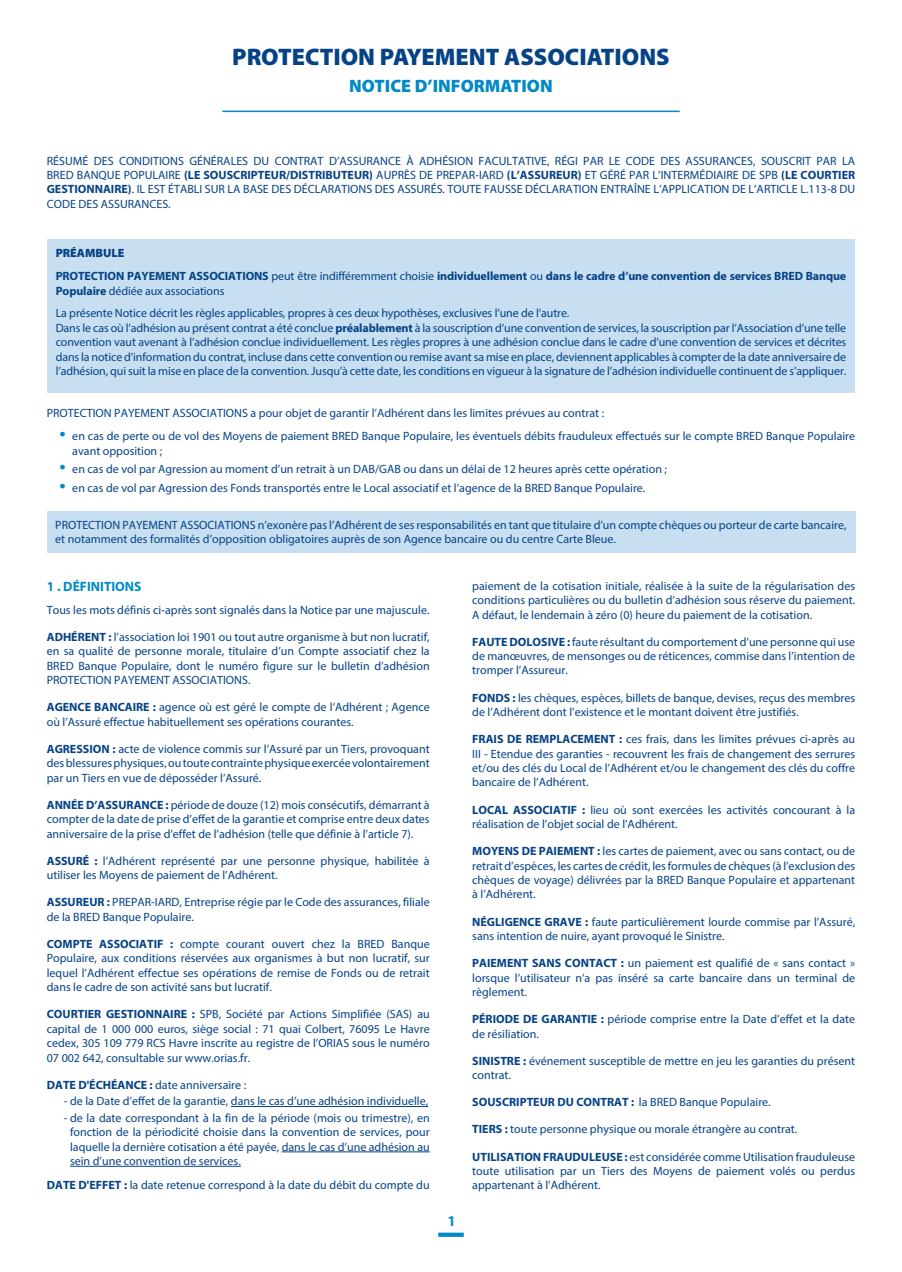
<style>
.page{position:relative;width:902px;height:1272px;background:#fff}
.page>*{position:absolute;margin:0;border:0;box-sizing:border-box;transform-origin:0 0}
.t1{font:900 24px "Myriad Pro";color:#054286}
.t2{font:900 18px "Myriad Pro";color:#008ac7}
.t3{font:700 15px "Myriad Pro";color:#008ac7}
.t4{font:700 13.5px "Myriad Pro";color:#008ac7}
.t5{font:12px/14.4px "Myriad Pro";color:#054286;text-align:justify}
.t6{font:700 12px/23px "Myriad Pro";letter-spacing:-.01em;color:#054286}
.s1{font-weight:700}
.s2{font-weight:900}
.s3{font-weight:400}
.s4{font-size:22.5px;color:#008ac7}
</style>
<div class="page">
<svg style="left:438px;top:1232px;width:25px;height:4px"></svg>
<div style="left:47px;top:240px;width:807px;height:153px;background:#c7dff1"></div>
<hr style="left:231px;top:1106px;width:197px;height:1px;background:#054286">
<hr style="left:281px;top:1151px;width:148px;height:1px;background:#054286">
<hr style="left:70px;top:1165px;width:171px;height:1px;background:#054286">
<div style="left:47px;top:511px;width:808px;height:42px;background:#c7dff1"></div>
<hr style="left:222px;top:111px;width:457px;height:1px;background:#008ac7">
<h1 class="t1" style="left:232px;top:41px;width:439px">PROTECTION PAYEMENT ASSOCIATIONS</h1>
<h2 class="t2" style="left:349px;top:74px;width:205px">NOTICE D’INFORMATION</h2>
<p class="t5" style="left:47px;top:153px;width:809px">RÉSUMÉ DES CONDITIONS GÉNÉRALES DU CONTRAT D’ASSURANCE À ADHÉSION FACULTATIVE, RÉGI PAR LE CODE DES ASSURANCES, SOUSCRIT PAR LA BRED BANQUE POPULAIRE <span class="s1">(LE SOUSCRIPTEUR/DISTRIBUTEUR)</span> AUPRÈS DE PREPAR-IARD <span class="s1">(L’ASSUREUR)</span> ET GÉRÉ PAR L’INTERMÉDIAIRE DE SPB <span class="s1">(LE COURTIER GESTIONNAIRE)</span>. IL EST ÉTABLI SUR LA BASE DES DÉCLARATIONS DES ASSURÉS. TOUTE FAUSSE DÉCLARATION ENTRAÎNE L’APPLICATION DE L’ARTICLE L.113-8 DU CODE DES ASSURANCES.</p>
<p class="t6" style="left:56px;top:241px;width:792px"><span class="s2">PRÉAMBULE<br></span>PROTECTION PAYEMENT ASSOCIATIONS <span class="s3">peut être indifféremment choisie</span> individuellement <span class="s3">ou</span> dans le cadre d’une convention de services BRED Banque</p>
<p class="t5" style="left:56px;top:279px;width:515px;line-height:23px"><span class="s1">Populaire</span> dédiée aux associations<br>La présente Notice décrit les règles applicables, propres à ces deux hypothèses, exclusives l’une de l’autre.</p>
<p class="t5" style="left:56px;top:320px;width:792px">Dans le cas où l’adhésion au présent contrat a été conclue <span class="s1">préalablement</span> à la souscription d’une convention de services, la souscription par l’Association d’une telle convention vaut avenant à l’adhésion conclue individuellement. Les règles propres à une adhésion conclue dans le cadre d’une convention de services et décrites dans la notice d’information du contrat, incluse dans cette convention ou remise avant sa mise en place, deviennent applicables à compter de la date anniversaire de l’adhésion, qui suit la mise en place de la convention. Jusqu’à cette date, les conditions en vigueur à la signature de l’adhésion individuelle continuent de s’appliquer.</p>
<p class="t5" style="left:47px;top:406px;width:559px">PROTECTION PAYEMENT ASSOCIATIONS a pour objet de garantir l’Adhérent dans les limites prévues au contrat :</p>
<p class="t5" style="left:72px;top:429px;width:784px;text-indent:-13px"><span class="s4">•</span> en cas de perte ou de vol des Moyens de paiement BRED Banque Populaire, les éventuels débits frauduleux effectués sur le compte BRED Banque Populaire avant opposition ;</p>
<p class="t5" style="left:60px;top:462px;width:609px"><span class="s4">•</span> en cas de vol par Agression au moment d’un retrait à un DAB/GAB ou dans un délai de 12 heures après cette opération ;</p>
<p class="t5" style="left:60px;top:480px;width:587px"><span class="s4">•</span> en cas de vol par Agression des Fonds transportés entre le Local associatif et l’agence de la BRED Banque Populaire.</p>
<p class="t5" style="left:55px;top:517px;width:792px">PROTECTION PAYEMENT ASSOCIATIONS n’exonère pas l’Adhérent de ses responsabilités en tant que titulaire d’un compte chèques ou porteur de carte bancaire, et notamment des formalités d’opposition obligatoires auprès de son Agence bancaire ou du centre Carte Bleue.</p>
<p class="t4" style="left:47px;top:577px;width:96px">1 . DÉFINITIONS</p>
<p class="t5" style="left:47px;top:602px;width:384px">Tous les mots définis ci-après sont signalés dans la Notice par une majuscule.</p>
<p class="t5" style="left:47px;top:629px;width:384px"><span class="s1">ADHÉRENT :</span> l’association loi 1901 ou tout autre organisme à but non lucratif, en sa qualité de personne morale, titulaire d’un Compte associatif chez la BRED Banque Populaire, dont le numéro figure sur le bulletin d’adhésion PROTECTION PAYEMENT ASSOCIATIONS.</p>
<p class="t5" style="left:47px;top:700px;width:384px"><span class="s1">AGENCE BANCAIRE :</span> agence où est géré le compte de l’Adhérent ; Agence où l’Assuré effectue habituellement ses opérations courantes.</p>
<p class="t5" style="left:47px;top:741px;width:384px"><span class="s1">AGRESSION :</span> acte de violence commis sur l’Assuré par un Tiers, provoquant des blessures physiques, ou toute contrainte physique exercée volontairement par un Tiers en vue de déposséder l’Assuré.</p>
<p class="t5" style="left:47px;top:797px;width:384px"><span class="s1">ANNÉE D’ASSURANCE :</span> période de douze (12) mois consécutifs, démarrant à compter de la date de prise d’effet de la garantie et comprise entre deux dates anniversaire de la prise d’effet de l’adhésion (telle que définie à l’article 7).</p>
<p class="t5" style="left:47px;top:853px;width:384px"><span class="s1">ASSURÉ :</span> l’Adhérent représenté par une personne physique, habilitée à utiliser les Moyens de paiement de l’Adhérent.</p>
<p class="t5" style="left:47px;top:895px;width:384px"><span class="s1">ASSUREUR :</span> PREPAR-IARD, Entreprise régie par le Code des assurances, filiale de la BRED Banque Populaire.</p>
<p class="t5" style="left:47px;top:936px;width:384px"><span class="s1">COMPTE ASSOCIATIF :</span> compte courant ouvert chez la BRED Banque Populaire, aux conditions réservées aux organismes à but non lucratif, sur lequel l’Adhérent effectue ses opérations de remise de Fonds ou de retrait dans le cadre de son activité sans but lucratif.</p>
<p class="t5" style="left:47px;top:1006px;width:384px"><span class="s1">COURTIER GESTIONNAIRE :</span> SPB, Société par Actions Simplifiée (SAS) au capital de 1 000 000 euros, siège social : 71 quai Colbert, 76095 Le Havre cedex, 305 109 779 RCS Havre inscrite au registre de l’ORIAS sous le numéro 07 002 642, consultable sur www.orias.fr.</p>
<p class="t5" style="left:47px;top:1077px;width:201px"><span class="s1">DATE D'ÉCHÉANCE :</span> date anniversaire :</p>
<p class="t5" style="left:64px;top:1093px;width:366px">- de la Date d’effet de la garantie, dans le cas d’une adhésion individuelle,</p>
<p class="t5" style="left:70px;top:1110px;width:361px;text-indent:-6px">- de la date correspondant à la fin de la période (mois ou trimestre), en fonction de la périodicité choisie dans la convention de services, pour laquelle la dernière cotisation a été payée, dans le cas d’une adhésion au sein d’une convention de services.</p>
<p class="t5" style="left:47px;top:1177px;width:384px"><span class="s1">DATE D'EFFET :</span> la date retenue correspond à la date du débit du compte du</p>
<p class="t3" style="left:447px;top:1211px;width:10px">1</p>
<p class="t5" style="left:472px;top:578px;width:384px">paiement de la cotisation initiale, réalisée à la suite de la régularisation des conditions particulières ou du bulletin d’adhésion sous réserve du paiement.<br>A défaut, le lendemain à zéro (0) heure du paiement de la cotisation.</p>
<p class="t5" style="left:472px;top:634px;width:384px"><span class="s1">FAUTE DOLOSIVE :</span> faute résultant du comportement d’une personne qui use de manœuvres, de mensonges ou de réticences, commise dans l’intention de tromper l’Assureur.</p>
<p class="t5" style="left:472px;top:690px;width:384px"><span class="s1">FONDS :</span> les chèques, espèces, billets de banque, devises, reçus des membres de l’Adhérent dont l’existence et le montant doivent être justifiés.</p>
<p class="t5" style="left:472px;top:731px;width:384px"><span class="s1">FRAIS DE REMPLACEMENT :</span> ces frais, dans les limites prévues ci-après au III - Etendue des garanties - recouvrent les frais de changement des serrures et/ou des clés du Local de l’Adhérent et/ou le changement des clés du coffre bancaire de l’Adhérent.</p>
<p class="t5" style="left:472px;top:802px;width:384px"><span class="s1">LOCAL ASSOCIATIF :</span> lieu où sont exercées les activités concourant à la réalisation de l’objet social de l’Adhérent.</p>
<p class="t5" style="left:472px;top:843px;width:384px"><span class="s1">MOYENS DE PAIEMENT :</span> les cartes de paiement, avec ou sans contact, ou de retrait d’espèces, les cartes de crédit, les formules de chèques (à l’exclusion des chèques de voyage) délivrées par la BRED Banque Populaire et appartenant à l’Adhérent.</p>
<p class="t5" style="left:472px;top:914px;width:384px"><span class="s1">NÉGLIGENCE GRAVE :</span> faute particulièrement lourde commise par l’Assuré, sans intention de nuire, ayant provoqué le Sinistre.</p>
<p class="t5" style="left:472px;top:955px;width:384px"><span class="s1">PAIEMENT SANS CONTACT :</span> un paiement est qualifié de « sans contact » lorsque l’utilisateur n’a pas inséré sa carte bancaire dans un terminal de règlement.</p>
<p class="t5" style="left:472px;top:1011px;width:384px"><span class="s1">PÉRIODE DE GARANTIE :</span> période comprise entre la Date d’effet et la date de résiliation.</p>
<p class="t5" style="left:472px;top:1053px;width:384px"><span class="s1">SINISTRE :</span> événement susceptible de mettre en jeu les garanties du présent contrat.</p>
<p class="t6" style="left:472px;top:1090px;width:300px">SOUSCRIPTEUR DU CONTRAT : <span class="s3">la BRED Banque Populaire.</span></p>
<p class="t5" style="left:472px;top:1121px;width:326px"><span class="s1">TIERS :</span> toute personne physique ou morale étrangère au contrat.</p>
<p class="t5" style="left:472px;top:1149px;width:384px"><span class="s1">UTILISATION FRAUDULEUSE :</span> est considérée comme Utilisation frauduleuse toute utilisation par un Tiers des Moyens de paiement volés ou perdus appartenant à l’Adhérent.</p>
</div>
